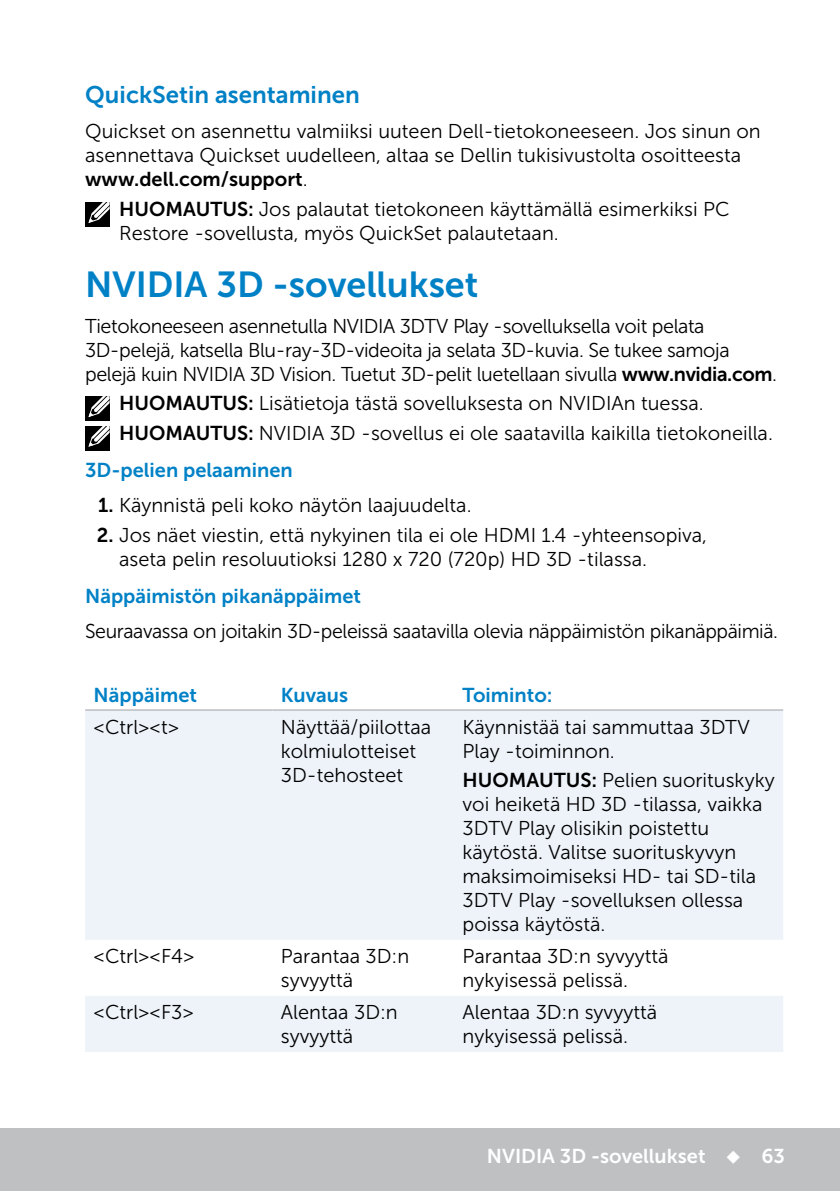
<style>
.page{position:relative;width:840px;height:1191px;background:#fff}
.page>*{position:absolute;margin:0;border:0;box-sizing:border-box;transform-origin:0 0}
.Head1{font:36px "Museo Sans For Dell 700";color:#0081c6}
.Head2{font:24px "Museo Sans For Dell 700";color:#0081c6}
.Paragraph{font:20px/24px "Museo Sans For Dell 300";letter-spacing:-.005em;color:#000}
.Table_Paragraph{font:20px/24px "Museo Sans For Dell 300";color:#000}
.Note{font:20px/24px "Museo Sans For Dell 300";color:#000}
.Table_Note{font:20px/24px "Museo Sans For Dell 300";color:#000}
.Head3{font:20px "Museo Sans For Dell 700";color:#0081c6}
.Table_Head{font:20px "Museo Sans For Dell 700";color:#0081c6}
.t1{font:20px "Museo Sans For Dell 700";color:#fff}
.s1{font-family:"Museo Sans For Dell 700"}
</style>
<div class="page">
<div style="left:0;top:1128px;width:839px;height:63px;background:#bec0c2"></div>
<svg style="left:85px;top:711px;width:697px;height:340px;fill:#eef3fa"></svg>
<hr style="left:85px;top:709px;width:187px;height:2px;background:#bcbec0">
<hr style="left:272px;top:709px;width:182px;height:2px;background:#bcbec0">
<hr style="left:454px;top:709px;width:328px;height:2px;background:#bcbec0">
<div style="left:85px;top:202px;width:24px;height:24px;background:#000"></div>
<svg style="left:88px;top:202px;width:22px;height:22px"></svg>
<div style="left:85px;top:396px;width:24px;height:24px;background:#000"></div>
<svg style="left:88px;top:396px;width:22px;height:22px"></svg>
<div style="left:85px;top:426px;width:24px;height:24px;background:#000"></div>
<svg style="left:88px;top:426px;width:22px;height:21px"></svg>
<p class="Head2" style="left:85px;top:81px;width:276px">QuickSetin asentaminen</p>
<p class="Paragraph" style="left:85px;top:120px;width:676px">Quickset on asennettu valmiiksi uuteen Dell-tietokoneeseen. Jos sinun on asennettava Quickset uudelleen, altaa se Dellin tukisivustolta osoitteesta <span class="s1">www.dell.com/support</span>.</p>
<p class="Note" style="left:119px;top:197px;width:611px"><span class="s1">HUOMAUTUS:</span> Jos palautat tietokoneen käyttämällä esimerkiksi PC<br>Restore -sovellusta, myös QuickSet palautetaan.</p>
<p class="Head1" style="left:85px;top:265px;width:394px">NVIDIA 3D -sovellukset</p>
<p class="Paragraph" style="left:85px;top:314px;width:693px">Tietokoneeseen asennetulla NVIDIA 3DTV Play -sovelluksella voit pelata<br>3D-pelejä, katsella Blu-ray-3D-videoita ja selata 3D-kuvia. Se tukee samoja pelejä kuin NVIDIA 3D Vision. Tuetut 3D-pelit luetellaan sivulla <span class="s1">www.nvidia.com</span>.</p>
<p class="Note" style="left:119px;top:391px;width:585px"><span class="s1">HUOMAUTUS:</span> Lisätietoja tästä sovelluksesta on NVIDIAn tuessa.</p>
<p class="Note" style="left:119px;top:421px;width:655px"><span class="s1">HUOMAUTUS:</span> NVIDIA 3D -sovellus ei ole saatavilla kaikilla tietokoneilla.</p>
<p class="Head3" style="left:85px;top:459px;width:209px">3D-pelien pelaaminen</p>
<p class="Paragraph" style="left:98px;top:493px;width:375px"><span class="s1">1.</span> Käynnistä peli koko näytön laajuudelta.</p>
<p class="Paragraph" style="left:119px;top:523px;width:589px;text-indent:-22px"><span class="s1">2.</span> Jos näet viestin, että nykyinen tila ei ole HDMI 1.4 -yhteensopiva, aseta pelin resoluutioksi 1280 x 720 (720p) HD 3D -tilassa.</p>
<p class="Head3" style="left:85px;top:585px;width:277px">Näppäimistön pikanäppäimet</p>
<p class="Paragraph" style="left:85px;top:619px;width:694px">Seuraavassa on joitakin 3D-peleissä saatavilla olevia näppäimistön pikanäppäimiä.</p>
<p class="Table_Head" style="left:94px;top:683px;width:105px">Näppäimet</p>
<p class="Table_Head" style="left:281px;top:683px;width:69px">Kuvaus</p>
<p class="Table_Head" style="left:462px;top:683px;width:91px">Toiminto:</p>
<p class="Table_Paragraph" style="left:94px;top:715px;width:87px">&lt;Ctrl&gt;&lt;t&gt;</p>
<p class="Table_Paragraph" style="left:281px;top:715px;width:152px">Näyttää/piilottaa kolmiulotteiset<br>3D-tehosteet</p>
<p class="Table_Paragraph" style="left:462px;top:715px;width:288px">Käynnistää tai sammuttaa 3DTV<br>Play -toiminnon.</p>
<p class="Table_Note" style="left:462px;top:768px;width:313px"><span class="s1">HUOMAUTUS:</span> Pelien suorituskyky voi heiketä HD 3D -tilassa, vaikka<br>3DTV Play olisikin poistettu käytöstä. Valitse suorituskyvyn maksimoimiseksi HD- tai SD-tila<br>3DTV Play -sovelluksen ollessa poissa käytöstä.</p>
<p class="Table_Paragraph" style="left:94px;top:944px;width:102px">&lt;Ctrl&gt;&lt;F4&gt;</p>
<p class="Table_Paragraph" style="left:281px;top:944px;width:130px">Parantaa 3D:n syvyyttä</p>
<p class="Table_Paragraph" style="left:462px;top:944px;width:207px">Parantaa 3D:n syvyyttä nykyisessä pelissä.</p>
<p class="Table_Paragraph" style="left:94px;top:1000px;width:102px">&lt;Ctrl&gt;&lt;F3&gt;</p>
<p class="Table_Paragraph" style="left:281px;top:1000px;width:118px">Alentaa 3D:n syvyyttä</p>
<p class="Table_Paragraph" style="left:462px;top:1000px;width:196px">Alentaa 3D:n syvyyttä nykyisessä pelissä.</p>
<p class="t1" style="left:486px;top:1144px;width:299px">NVIDIA 3D -sovellukset ◆ 63</p>
</div>
